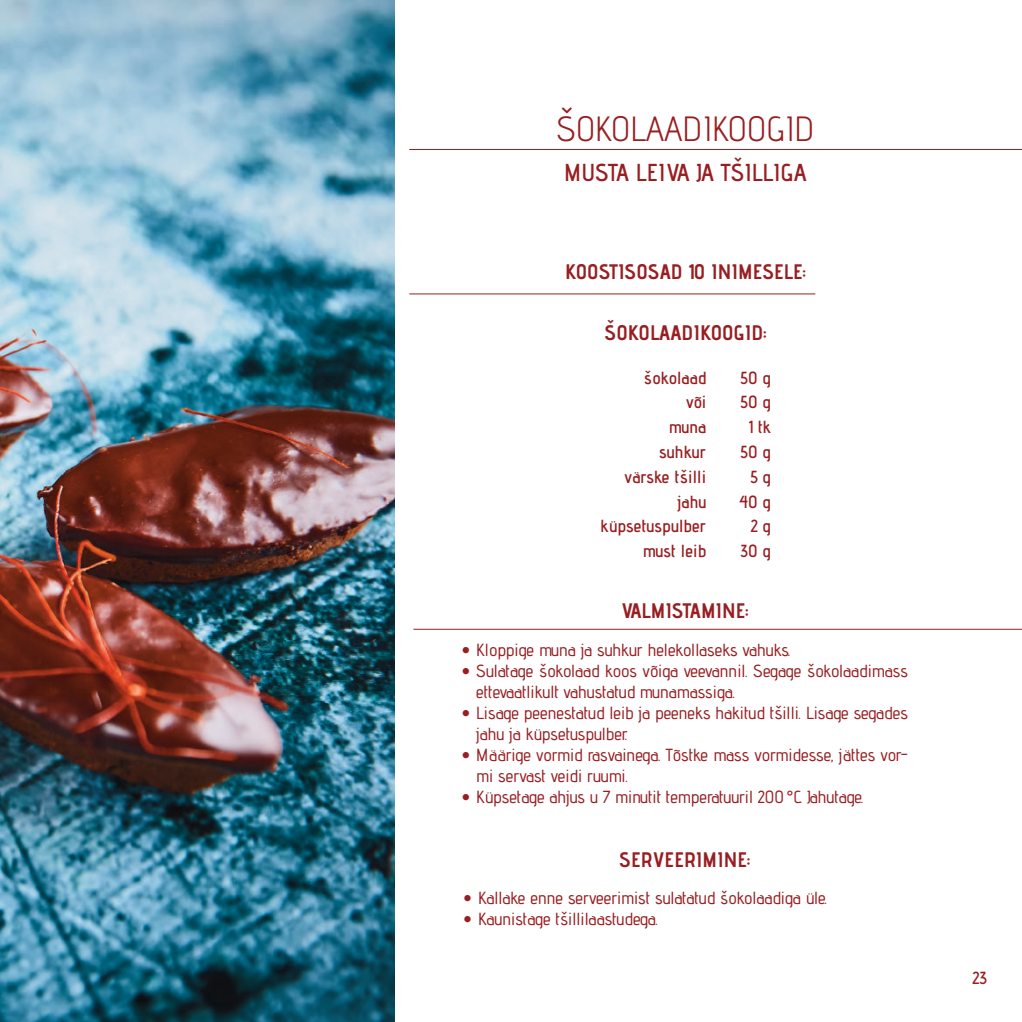
<style>
.page{position:relative;width:1022px;height:1022px;background:#fff}
.page>*{position:absolute;margin:0;border:0;box-sizing:border-box;transform-origin:0 0}
.t1{font:35px "Advent Pro";color:#981e21}
.t2{font:600 24.5px "Advent Pro";color:#981e21}
.t3{font:700 21px "Advent Pro";color:#981e21}
.t4{font:500 17.5px/21px "Advent Pro";color:#981e21}
.t5{font:600 17.5px "Advent Pro";letter-spacing:.01em;color:#981e21}
</style>
<div class="page">
<img style="left:0;top:0;width:394px;height:1022px">
<hr style="left:409px;top:149px;width:613px;height:1px;background:#981e21">
<hr style="left:413px;top:629px;width:609px;height:1px;background:#981e21">
<hr style="left:409px;top:293px;width:406px;height:1px;background:#981e21">
<h1 class="t1" style="left:556px;top:108px;width:260px">ŠOKOLAADIKOOGID</h1>
<h2 class="t2" style="left:564px;top:157px;width:244px">MUSTA LEIVA JA TŠILLIGA</h2>
<p class="t3" style="left:565px;top:259px;width:242px">KOOSTISOSAD 10 INIMESELE:</p>
<p class="t3" style="left:605px;top:320px;width:163px">ŠOKOLAADIKOOGID:</p>
<p class="t5" style="left:643px;top:367px;width:64px">šokolaad</p>
<p class="t5" style="left:741px;top:367px;width:32px">50 g</p>
<p class="t5" style="left:686px;top:391px;width:22px">või</p>
<p class="t5" style="left:741px;top:391px;width:32px">50 g</p>
<p class="t5" style="left:669px;top:416px;width:39px">muna</p>
<p class="t5" style="left:749px;top:416px;width:24px">1 tk</p>
<p class="t5" style="left:659px;top:441px;width:49px">suhkur</p>
<p class="t5" style="left:741px;top:441px;width:32px">50 g</p>
<p class="t5" style="left:624px;top:466px;width:83px">värske tšilli</p>
<p class="t5" style="left:750px;top:466px;width:22px">5 g</p>
<p class="t5" style="left:677px;top:491px;width:30px">jahu</p>
<p class="t5" style="left:739px;top:491px;width:33px">40 g</p>
<p class="t5" style="left:600px;top:516px;width:107px">küpsetuspulber</p>
<p class="t5" style="left:751px;top:516px;width:22px">2 g</p>
<p class="t5" style="left:643px;top:540px;width:65px">must leib</p>
<p class="t5" style="left:741px;top:540px;width:32px">30 g</p>
<p class="t3" style="left:621px;top:598px;width:129px">VALMISTAMINE:</p>
<p class="t4" style="left:461px;top:639px;width:331px">• Kloppige muna ja suhkur helekollaseks vahuks.</p>
<p class="t4" style="left:476px;top:660px;width:433px;text-indent:-15px">• Sulatage šokolaad koos võiga veevannil. Segage šokolaadimass ettevaatlikult vahustatud munamassiga.</p>
<p class="t4" style="left:476px;top:702px;width:433px;text-indent:-15px">• Lisage peenestatud leib ja peeneks hakitud tšilli. Lisage segades jahu ja küpsetuspulber.</p>
<p class="t4" style="left:476px;top:744px;width:433px;text-indent:-15px">• Määrige vormid rasvainega. Tõstke mass vormidesse, jättes vor&shy;mi servast veidi ruumi.</p>
<p class="t4" style="left:461px;top:786px;width:403px">• Küpsetage ahjus u 7 minutit temperatuuril 200°C. Jahutage.</p>
<p class="t3" style="left:619px;top:847px;width:132px">SERVEERIMINE:</p>
<p class="t4" style="left:463px;top:886px;width:365px">• Kallake enne serveerimist sulatatud šokolaadiga üle.</p>
<p class="t4" style="left:463px;top:907px;width:197px">• Kaunistage tšillilaastudega.</p>
<p class="t5" style="left:972px;top:967px;width:16px">23</p>
</div>
